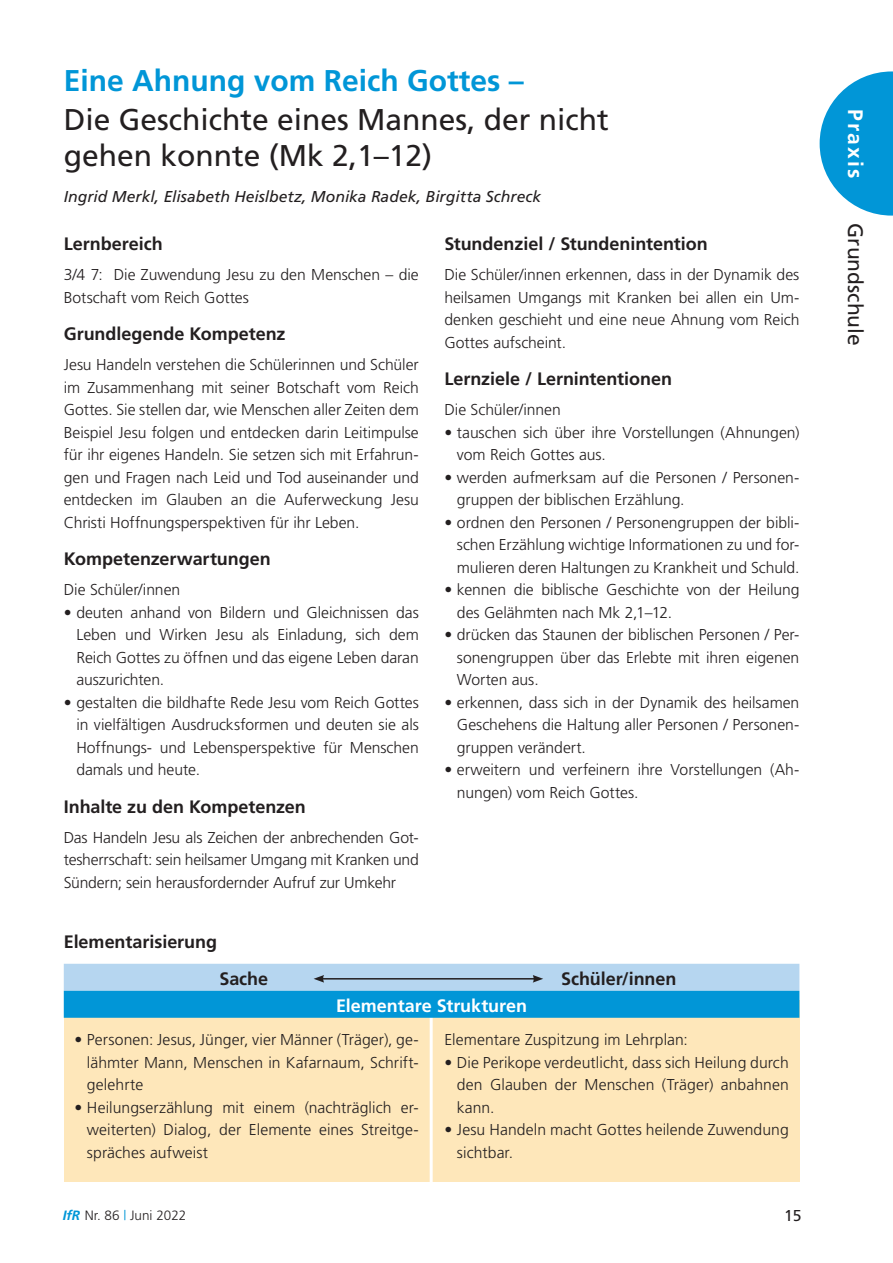
<style>
.page{position:relative;width:893px;height:1263px;background:#fff}
.page>*{position:absolute;margin:0;border:0;box-sizing:border-box;transform-origin:0 0}
.t1{font:30px/36px "Frutiger";color:#231f20}
.t2{font:700 30px "Frutiger";color:#0196d7}
.t3{font:21px "Frutiger";color:#231f20}
.t4{font:700 21px "Frutiger";letter-spacing:.1em;color:#fff}
.t5{font:700 18px "Frutiger";color:#231f20}
.t6{font:700 18px "Frutiger";color:#fff}
.t7{font:300 15.75px/22.5px "Frutiger";letter-spacing:-.005em;color:#231f20;text-align:justify}
.t8{font:italic 15.75px "Frutiger";color:#231f20}
.t9{font:15.75px "Frutiger";color:#231f20}
.t10{font:300 13.5px "Frutiger";color:#231f20}
.s1{font-weight:700;font-style:italic;color:#0196d7}
.s2{color:#0196d7}
</style>
<div class="page">
<svg style="left:820px;top:71px;width:73px;height:145px"></svg>
<div style="left:64px;top:1000px;width:735px;height:182px;background:#fee7ba"></div>
<hr style="left:430px;top:993px;width:3px;height:189px;background:#fff">
<div style="left:64px;top:964px;width:735px;height:27px;background:#b6d6f0"></div>
<div style="left:64px;top:991px;width:735px;height:27px;background:#0196d7"></div>
<hr style="left:322px;top:978px;width:213px;height:1px;background:#231f20">
<svg style="left:314px;top:975px;width:10px;height:8px"></svg>
<svg style="left:533px;top:975px;width:10px;height:8px"></svg>
<h1 class="t2" style="left:64px;top:63px;width:462px">Eine Ahnung vom Reich Gottes –</h1>
<h1 class="t1" style="left:64px;top:102px;width:547px">Die Geschichte eines Mannes, der nicht gehen konnte (Mk 2,1–12)</h1>
<p class="t8" style="left:64px;top:188px;width:479px">Ingrid Merkl, Elisabeth Heislbetz, Monika Radek, Birgitta Schreck</p>
<p class="t5" style="left:64px;top:233px;width:100px">Lernbereich</p>
<p class="t7" style="left:64px;top:264px;width:356px">3/4 7: Die Zuwendung Jesu zu den Menschen – die<br>Botschaft vom Reich Gottes</p>
<p class="t5" style="left:64px;top:323px;width:223px">Grundlegende Kompetenz</p>
<p class="t7" style="left:64px;top:354px;width:357px">Jesu Handeln verstehen die Schülerinnen und Schüler im Zusammenhang mit seiner Botschaft vom Reich Gottes. Sie stellen dar, wie Menschen aller Zeiten dem Beispiel Jesu folgen und entdecken darin Leitimpulse für ihr eigenes Handeln. Sie setzen sich mit Erfahrun&shy;gen und Fragen nach Leid und Tod auseinander und entdecken im Glauben an die Auferweckung Jesu Christi Hoffnungsperspektiven für ihr Leben.</p>
<p class="t5" style="left:64px;top:548px;width:208px">Kompetenzerwartungen</p>
<p class="t7" style="left:64px;top:579px;width:118px">Die Schüler/innen</p>
<p class="t7" style="left:76px;top:601px;width:344px;text-indent:-13px">• deuten anhand von Bildern und Gleichnissen das Leben und Wirken Jesu als Einladung, sich dem Reich Gottes zu öffnen und das eigene Leben daran auszurichten.</p>
<p class="t7" style="left:76px;top:691px;width:344px;text-indent:-13px">• gestalten die bildhafte Rede Jesu vom Reich Gottes in vielfältigen Ausdrucksformen und deuten sie als Hoffnungs- und Lebensperspektive für Menschen damals und heute.</p>
<p class="t5" style="left:64px;top:796px;width:244px">Inhalte zu den Kompetenzen</p>
<p class="t7" style="left:64px;top:826px;width:357px">Das Handeln Jesu als Zeichen der anbrechenden Got&shy;tesherrschaft: sein heilsamer Umgang mit Kranken und Sündern; sein herausfordernder Aufruf zur Umkehr</p>
<p class="t5" style="left:444px;top:233px;width:265px">Stundenziel / Stundenintention</p>
<p class="t7" style="left:444px;top:264px;width:357px">Die Schüler/innen erkennen, dass in der Dynamik des heilsamen Umgangs mit Kranken bei allen ein Um&shy;denken geschieht und eine neue Ahnung vom Reich Gottes aufscheint.</p>
<p class="t5" style="left:444px;top:368px;width:229px">Lernziele / Lernintentionen</p>
<p class="t7" style="left:444px;top:399px;width:118px">Die Schüler/innen</p>
<p class="t7" style="left:457px;top:421px;width:344px;text-indent:-13px">• tauschen sich über ihre Vorstellungen (Ahnungen) vom Reich Gottes aus.</p>
<p class="t7" style="left:457px;top:466px;width:344px;text-indent:-13px">• werden aufmerksam auf die Personen / Personen&shy;gruppen der biblischen Erzählung.</p>
<p class="t7" style="left:457px;top:511px;width:344px;text-indent:-13px">• ordnen den Personen / Personengruppen der bibli&shy;schen Erzählung wichtige Informationen zu und for&shy;mulieren deren Haltungen zu Krankheit und Schuld.</p>
<p class="t7" style="left:457px;top:579px;width:344px;text-indent:-13px">• kennen die biblische Geschichte von der Heilung des Gelähmten nach Mk 2,1–12.</p>
<p class="t7" style="left:457px;top:624px;width:344px;text-indent:-13px">• drücken das Staunen der biblischen Personen / Per&shy;sonengruppen über das Erlebte mit ihren eigenen Worten aus.</p>
<p class="t7" style="left:457px;top:691px;width:344px;text-indent:-13px">• erkennen, dass sich in der Dynamik des heilsamen Geschehens die Haltung aller Personen / Personen&shy;gruppen verändert.</p>
<p class="t7" style="left:457px;top:759px;width:344px;text-indent:-13px">• erweitern und verfeinern ihre Vorstellungen (Ah&shy;nungen) vom Reich Gottes.</p>
<p class="t5" style="left:64px;top:932px;width:155px">Elementarisierung</p>
<p class="t5" style="left:219px;top:968px;width:50px">Sache</p>
<p class="t5" style="left:561px;top:968px;width:117px">Schüler/innen</p>
<p class="t6" style="left:336px;top:995px;width:193px">Elementare Strukturen</p>
<p class="t7" style="left:87px;top:1029px;width:333px;text-indent:-13px">• Personen: Jesus, Jünger, vier Männer (Träger), ge&shy;lähmter Mann, Menschen in Kafarnaum, Schrift&shy;gelehrte</p>
<p class="t7" style="left:87px;top:1096px;width:333px;text-indent:-13px">• Heilungserzählung mit einem (nachträglich er&shy;weiterten) Dialog, der Elemente eines Streitge&shy;spräches aufweist</p>
<p class="t7" style="left:444px;top:1029px;width:245px">Elementare Zuspitzung im Lehrplan:</p>
<p class="t7" style="left:457px;top:1051px;width:333px;text-indent:-13px">• Die Perikope verdeutlicht, dass sich Heilung durch den Glauben der Menschen (Träger) anbahnen kann.</p>
<p class="t7" style="left:457px;top:1119px;width:333px;text-indent:-13px">• Jesu Handeln macht Gottes heilende Zuwendung sichtbar.</p>
<p class="t10" style="left:63px;top:1208px;width:125px"><span class="s1">IfR</span> Nr. 86 <span class="s2">|</span> Juni 2022</p>
<p class="t9" style="left:784px;top:1206px;width:19px">15</p>
<h2 class="t4" style="left:868px;top:109px;width:70px;rotate:90deg">Praxis</h2>
<h2 class="t3" style="left:868px;top:223px;width:124px;rotate:90deg">Grundschule</h2>
</div>
